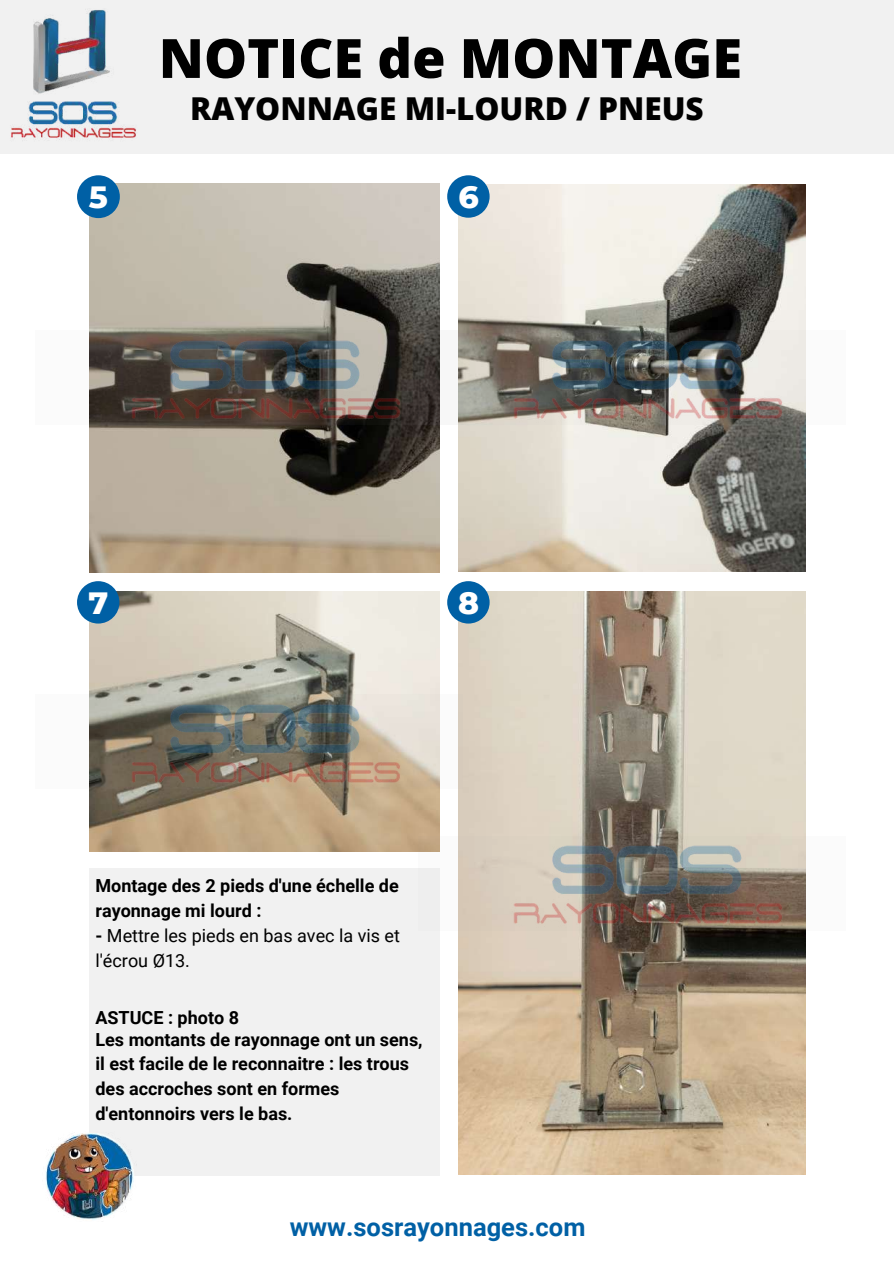
<style>
.page{position:relative;width:894px;height:1264px;background:#fff}
.page>*{position:absolute;margin:0;border:0;box-sizing:border-box;transform-origin:0 0}
.t1{font:800 54.15px "Open Sans";color:#000}
.t2{font:800 31.5px "Open Sans";color:#000}
.t3{font:800 31.35px "Montserrat";color:#fff}
.t4{font:700 25.5px "Roboto";color:#0060a5}
.t5{font:700 18px/24.8px "Roboto";color:#000}
.t6{font:18px/24.8px "Roboto";color:#000}
.s1{font-weight:700}
</style>
<div class="page">
<div style="left:89px;top:868px;width:350px;height:307px;background:#f1f1f1"></div>
<img style="left:89px;top:183px;width:351px;height:389px">
<div style="left:77px;top:175px;width:43px;height:43px;background:#0060a5;border-radius:50%"></div>
<img style="left:458px;top:591px;width:347px;height:583px">
<img style="left:45px;top:1133px;width:91px;height:87px">
<div style="left:0;top:0;width:893px;height:154px;background:#f1f1f1"></div>
<img style="left:458px;top:184px;width:347px;height:387px">
<div style="left:447px;top:175px;width:42px;height:43px;background:#0060a5;border-radius:50%"></div>
<img style="left:89px;top:591px;width:351px;height:260px">
<div style="left:77px;top:581px;width:42px;height:42px;background:#0060a5;border-radius:50%"></div>
<div style="left:447px;top:581px;width:42px;height:42px;background:#0060a5;border-radius:50%"></div>
<svg style="left:89px;top:331px;width:329px;height:94px;background:#4f473f"></svg>
<img style="left:117px;top:331px;width:294px;height:103px">
<svg style="left:418px;top:331px;width:388px;height:94px"></svg>
<img style="left:499px;top:331px;width:294px;height:103px">
<svg style="left:89px;top:694px;width:373px;height:95px"></svg>
<img style="left:117px;top:694px;width:294px;height:104px">
<svg style="left:418px;top:836px;width:388px;height:94px;fill:#d8ccbd"></svg>
<img style="left:499px;top:836px;width:294px;height:103px">
<h3 class="t3" style="left:89px;top:177px;width:21px">5</h3>
<h1 class="t1" style="left:159px;top:20px;width:584px">NOTICE de MONTAGE</h1>
<h2 class="t2" style="left:190px;top:86px;width:515px">RAYONNAGE MI-LOURD / PNEUS</h2>
<h3 class="t3" style="left:458px;top:177px;width:22px">6</h3>
<h3 class="t3" style="left:88px;top:583px;width:21px">7</h3>
<h3 class="t3" style="left:458px;top:583px;width:23px">8</h3>
<p class="t5" style="left:95px;top:873px;width:305px">Montage des 2 pieds d'une échelle de rayonnage mi lourd :</p>
<p class="t6" style="left:95px;top:923px;width:306px"><span class="s1">-</span> Mettre les pieds en bas avec la vis et l'écrou Ø13.</p>
<p class="t5" style="left:95px;top:1007px;width:328px;line-height:21.5px">ASTUCE : photo 8<br>Les montants de rayonnage ont un sens,</p>
<p class="t5" style="left:95px;top:1051px;width:315px">il est facile de le reconnaitre : les trous des accroches sont en formes d'entonnoirs vers le bas.</p>
<h3 class="t4" style="left:290px;top:1212px;width:297px">www.sosrayonnages.com</h3>
</div>
